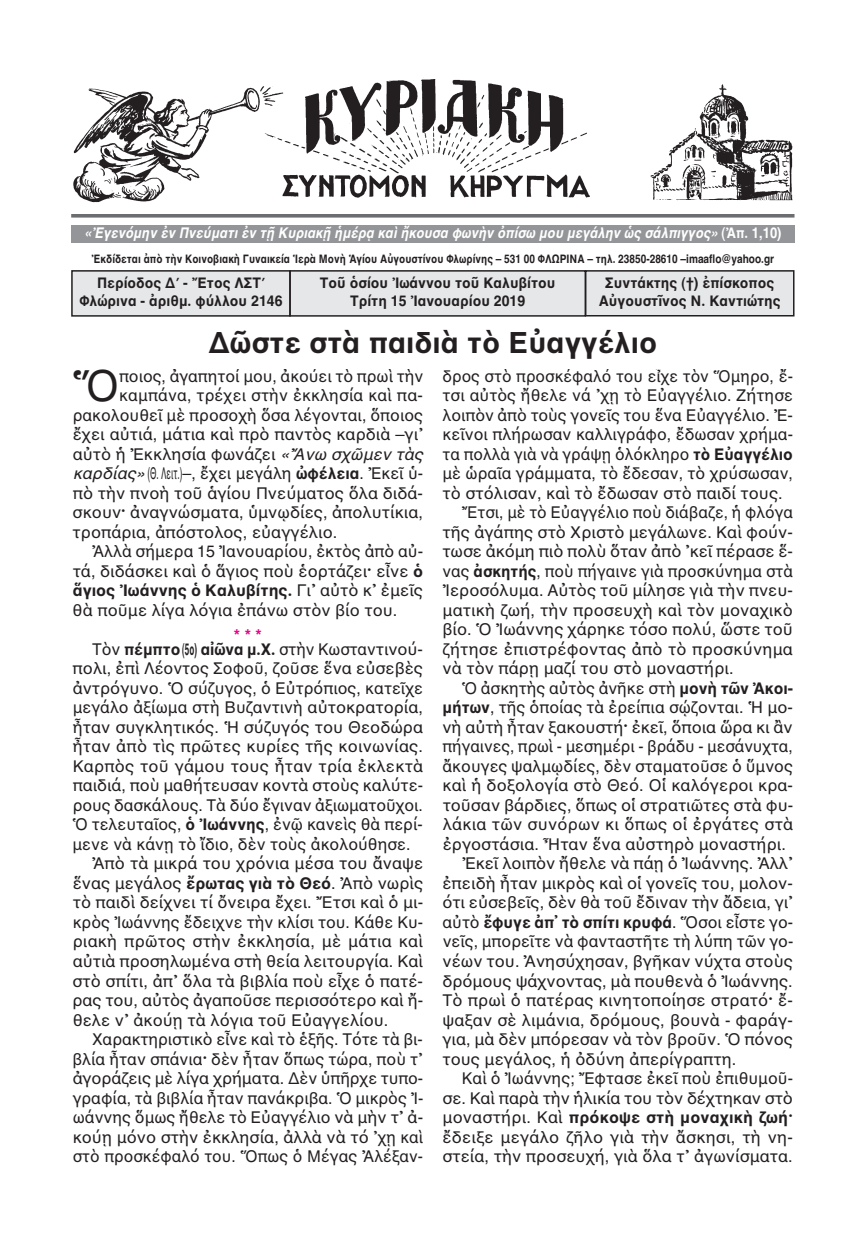
<style>
.page{position:relative;width:867px;height:1257px;background:#fff}
.page>*{position:absolute;margin:0;border:0;box-sizing:border-box;transform-origin:0 0}
.t1{font:43.5px "AL Helvetica";color:#231f20}
.t2{font:700 30px "AL Helvetica";color:#231f20}
.t3{font:16.5px/14.1px "AL Helvetica";color:#231f20}
.t4{font:16.5px "AL Helvetica";color:#231f20;scale:.95 1}
.t5{font:700 16.5px "AL Helvetica";color:#231f20}
.t6{font:16.5px "AL Helvetica";color:#231f20;scale:.5 1}
.t7{font:700 15px/18px "AL Helvetica";color:#231f20;text-align:center;scale:.95 1}
.t8{font:italic 700 15px "AL Helvetica";color:#fff;scale:.88 1}
.t9{font:700 12px "AL Helvetica";color:#231f20;scale:.85 1}
.s1{font-style:normal}
.s2{font-style:italic}
.s3{font-weight:700}
.s4{font-weight:400}
.s5{font-weight:700;color:#ed028c}
</style>
<div class="page">
<div style="left:291px;top:271px;width:293px;height:44px;background:#e6e7e9"></div>
<div style="left:289px;top:270px;width:297px;height:46px;border:2px solid #231f20"></div>
<div style="left:73px;top:271px;width:216px;height:44px;background:#e6e7e9"></div>
<div style="left:71px;top:270px;width:220px;height:46px;border:2px solid #231f20"></div>
<div style="left:586px;top:271px;width:206px;height:44px;background:#e6e7e9"></div>
<div style="left:585px;top:270px;width:209px;height:46px;border:2px solid #231f20"></div>
<hr style="left:71px;top:214px;width:723px;height:3px;background:#6c6d70">
<div style="left:71px;top:225px;width:723px;height:18px;background:#939598"></div>
<img style="left:73px;top:79px;width:720px;height:124px">
<p class="t8" style="left:84px;top:224px;width:794px">«Ἐγενόμην ἐν Πνεύματι ἐν τῇ Κυριακῇ ἡμέρᾳ καὶ ἤκουσα φωνὴν ὀπίσω μου μεγάλην ὡς σάλπιγγος» <span class="s1">(Ἀπ. 1,10)</span></p>
<p class="t9" style="left:92px;top:252px;width:804px">Ἐκδίδεται ἀπὸ τὴν Κοινοβιακὴ Γυναικεία Ἱερὰ Μονὴ Ἁγίου Αὐγουστίνου Φλωρίνης – 531 00 ΦΛΩΡΙΝΑ – τηλ. 23850-28610 –imaaflo@yahoo.gr</p>
<p class="t7" style="left:79px;top:274px;width:215px">Περίοδος Δ΄ - Ἔτος ΛΣΤ΄<br>Φλώρινα - ἀριθμ. φύλλου 2146</p>
<p class="t7" style="left:598px;top:274px;width:193px">Συντάκτης (†) ἐπίσκοπος<br>Αὐγουστῖνος Ν. Καντιώτης</p>
<p class="t2" style="left:208px;top:325px;width:450px">Δῶστε στὰ παιδιὰ τὸ Εὐαγγέλιο</p>
<p class="t7" style="left:320px;top:274px;width:249px">Τοῦ ὁσίου Ἰωάννου τοῦ Καλυβίτου<br>Τρίτη 15 Ἰανουαρίου 2019</p>
<p class="t1" style="left:73px;top:360px;width:48px">Ὅ</p>
<p class="t3" style="left:119px;top:369px;width:306px">ποιος, ἀγαπητοί μου, ἀκούει τὸ πρωὶ τὴν</p>
<p class="t3" style="left:119px;top:388px;width:305px">καμπάνα, τρέχει στὴν ἐκκλησία καὶ πα-</p>
<p class="t3" style="left:73px;top:408px;width:352px">ρακολουθεῖ μὲ προσοχὴ ὅσα λέγονται, ὅποιος</p>
<p class="t3" style="left:73px;top:427px;width:352px">ἔχει αὐτιά, μάτια καὶ πρὸ παντὸς καρδιὰ –γι᾽</p>
<p class="t3" style="left:73px;top:447px;width:352px">αὐτὸ ἡ Ἐκκλησία φωνάζει <span class="s2">«Ἄνω σχῶμεν τὰς</span></p>
<p class="t6" style="left:73px;top:464px;width:702px"><span class="s2">καρδίας»</span>(Θ. Λειτ.)–, ἔχει μεγάλη <span class="s3">ὠφέλεια</span>. Ἐκεῖ ὑ-</p>
<p class="t3" style="left:73px;top:486px;width:352px">πὸ τὴν πνοὴ τοῦ ἁγίου Πνεύματος ὅλα διδά-</p>
<p class="t3" style="left:73px;top:505px;width:352px">σκουν<span class="s3">·</span> ἀναγνώσματα, ὑμνῳδίες, ἀπολυτίκια,</p>
<p class="t3" style="left:73px;top:525px;width:266px">τροπάρια, ἀπόστολος, εὐαγγέλιο.</p>
<p class="t3" style="left:92px;top:544px;width:332px">Ἀλλὰ σήμερα 15 Ἰανουαρίου, ἐκτὸς ἀπὸ αὐ-</p>
<p class="t3" style="left:73px;top:564px;width:352px">τά, διδάσκει καὶ ὁ ἅγιος ποὺ ἑορτάζει<span class="s3">·</span> εἶνε <span class="s3">ὁ</span></p>
<p class="t5" style="left:73px;top:581px;width:352px">ἅγιος Ἰωάννης ὁ Καλυβίτης. <span class="s4">Γι᾽ αὐτὸ κ᾽ ἐμεῖς</span></p>
<p class="t3" style="left:73px;top:603px;width:326px">θὰ ποῦμε λίγα λόγια ἐπάνω στὸν βίο του.</p>
<p class="t3" style="left:92px;top:628px;width:332px;text-indent:142px"><span class="s5">***<br></span>Τὸν <span class="s3">πέμπτο(5ο) αἰῶνα μ.Χ.</span> στὴν Κωσταντινού-</p>
<p class="t3" style="left:73px;top:661px;width:352px">πολι, ἐπὶ Λέοντος Σοφοῦ, ζοῦσε ἕνα εὐσεβὲς</p>
<p class="t3" style="left:73px;top:681px;width:352px">ἀντρόγυνο. Ὁ σύζυγος, ὁ Εὐτρόπιος, κατεῖχε</p>
<p class="t3" style="left:73px;top:700px;width:352px">μεγάλο ἀξίωμα στὴ Βυζαντινὴ αὐτοκρατορία,</p>
<p class="t3" style="left:73px;top:720px;width:352px">ἦταν συγκλητικός. Ἡ σύζυγός του Θεοδώρα</p>
<p class="t3" style="left:73px;top:739px;width:352px">ἦταν ἀπὸ τὶς πρῶτες κυρίες τῆς κοινωνίας.</p>
<p class="t3" style="left:73px;top:759px;width:352px">Καρπὸς τοῦ γάμου τους ἦταν τρία ἐκλεκτὰ</p>
<p class="t3" style="left:73px;top:778px;width:352px">παιδιά, ποὺ μαθήτευσαν κοντὰ στοὺς καλύτε-</p>
<p class="t3" style="left:73px;top:798px;width:351px">ρους δασκάλους. Τὰ δύο ἔγιναν ἀξιωματοῦχοι.</p>
<p class="t3" style="left:72px;top:817px;width:352px">Ὁ τελευταῖος, <span class="s3">ὁ Ἰωάννης</span>, ἐνῷ κανεὶς θὰ περί-</p>
<p class="t3" style="left:72px;top:837px;width:339px">μενε νὰ κάνῃ τὸ ἴδιο, δὲν τοὺς ἀκολούθησε.</p>
<p class="t3" style="left:92px;top:856px;width:332px">Ἀπὸ τὰ μικρά του χρόνια μέσα του ἄναψε</p>
<p class="t3" style="left:73px;top:876px;width:352px">ἕνας μεγάλος <span class="s3">ἔρωτας γιὰ τὸ Θεό</span>. Ἀπὸ νωρὶς</p>
<p class="t3" style="left:73px;top:895px;width:352px">τὸ παιδὶ δείχνει τί ὄνειρα ἔχει. Ἔτσι καὶ ὁ μι-</p>
<p class="t3" style="left:73px;top:915px;width:352px">κρὸς Ἰωάννης ἔδειχνε τὴν κλίσι του. Κάθε Κυ-</p>
<p class="t3" style="left:73px;top:934px;width:352px">ριακὴ πρῶτος στὴν ἐκκλησία, μὲ μάτια καὶ</p>
<p class="t3" style="left:73px;top:954px;width:352px">αὐτιὰ προσηλωμένα στὴ θεία λειτουργία. Καὶ</p>
<p class="t3" style="left:72px;top:973px;width:352px">στὸ σπίτι, ἀπ᾽ ὅλα τὰ βιβλία ποὺ εἶχε ὁ πατέ-</p>
<p class="t3" style="left:73px;top:993px;width:352px">ρας του, αὐτὸς ἀγαποῦσε περισσότερο καὶ ἤ-</p>
<p class="t3" style="left:73px;top:1012px;width:317px">θελε ν᾽ ἀκούῃ τὰ λόγια τοῦ Εὐαγγελίου.</p>
<p class="t3" style="left:92px;top:1032px;width:332px">Χαρακτηριστικὸ εἶνε καὶ τὸ ἑξῆς. Τότε τὰ βι-</p>
<p class="t3" style="left:72px;top:1051px;width:352px">βλία ἦταν σπάνια<span class="s3">·</span> δὲν ἦταν ὅπως τώρα, ποὺ τ᾽</p>
<p class="t3" style="left:73px;top:1071px;width:352px">ἀγοράζεις μὲ λίγα χρήματα. Δὲν ὑπῆρχε τυπο-</p>
<p class="t3" style="left:73px;top:1090px;width:352px">γραφία, τὰ βιβλία ἦταν πανάκριβα. Ὁ μικρὸς Ἰ-</p>
<p class="t3" style="left:73px;top:1110px;width:352px">ωάννης ὅμως ἤθελε τὸ Εὐαγγέλιο νὰ μὴν τ᾽ ἀ-</p>
<p class="t3" style="left:73px;top:1129px;width:352px">κούῃ μόνο στὴν ἐκκλησία, ἀλλὰ νὰ τό ᾽χῃ καὶ</p>
<p class="t4" style="left:73px;top:1146px;width:370px">στὸ προσκέφαλό του. Ὅπως ὁ Μέγας Ἀλέξαν-</p>
<p class="t4" style="left:442px;top:366px;width:370px">δρος στὸ προσκέφαλό του εἶχε τὸν Ὅμηρο, ἔ-</p>
<p class="t3" style="left:442px;top:388px;width:352px">τσι αὐτὸς ἤθελε νά ᾽χῃ τὸ Εὐαγγέλιο. Ζήτησε</p>
<p class="t3" style="left:442px;top:408px;width:352px">λοιπὸν ἀπὸ τοὺς γονεῖς του ἕνα Εὐαγγέλιο. Ἐ-</p>
<p class="t3" style="left:442px;top:427px;width:352px">κεῖνοι πλήρωσαν καλλιγράφο, ἔδωσαν χρήμα-</p>
<p class="t4" style="left:442px;top:444px;width:370px">τα πολλὰ γιὰ νὰ γράψῃ ὁλόκληρο <span class="s3">τὸ Εὐαγγέλιο</span></p>
<p class="t3" style="left:442px;top:466px;width:352px">μὲ ὡραῖα γράμματα, τὸ ἔδεσαν, τὸ χρύσωσαν,</p>
<p class="t3" style="left:442px;top:486px;width:342px">τὸ στόλισαν, καὶ τὸ ἔδωσαν στὸ παιδί τους.</p>
<p class="t4" style="left:462px;top:503px;width:350px">Ἔτσι, μὲ τὸ Εὐαγγέλιο ποὺ διάβαζε, ἡ φλόγα</p>
<p class="t3" style="left:442px;top:525px;width:352px">τῆς ἀγάπης στὸ Χριστὸ μεγάλωνε. Καὶ φούν-</p>
<p class="t3" style="left:442px;top:544px;width:352px">τωσε ἀκόμη πιὸ πολὺ ὅταν ἀπὸ ᾽κεῖ πέρασε ἕ-</p>
<p class="t4" style="left:442px;top:561px;width:370px">νας <span class="s3">ἀσκητής</span>, ποὺ πήγαινε γιὰ προσκύνημα στὰ</p>
<p class="t3" style="left:442px;top:583px;width:352px">Ἰεροσόλυμα. Αὐτὸς τοῦ μίλησε γιὰ τὴν πνευ-</p>
<p class="t3" style="left:442px;top:603px;width:352px">ματικὴ ζωή, τὴν προσευχὴ καὶ τὸν μοναχικὸ</p>
<p class="t3" style="left:442px;top:622px;width:352px">βίο. Ὁ Ἰωάννης χάρηκε τόσο πολύ, ὥστε τοῦ</p>
<p class="t3" style="left:442px;top:642px;width:352px">ζήτησε ἐπιστρέφοντας ἀπὸ τὸ προσκύνημα</p>
<p class="t3" style="left:442px;top:661px;width:292px">νὰ τὸν πάρῃ μαζί του στὸ μοναστήρι.</p>
<p class="t3" style="left:462px;top:681px;width:332px">Ὁ ἀσκητὴς αὐτὸς ἀνῆκε στὴ <span class="s3">μονὴ τῶν Ἀκοι-</span></p>
<p class="t3" style="left:442px;top:700px;width:352px"><span class="s3">μήτων</span>, τῆς ὁποίας τὰ ἐρείπια σῴζονται. Ἡ μο-</p>
<p class="t3" style="left:442px;top:720px;width:352px">νὴ αὐτὴ ἦταν ξακουστή<span class="s3">·</span> ἐκεῖ, ὅποια ὥρα κι ἂν</p>
<p class="t4" style="left:442px;top:737px;width:370px">πήγαινες, πρωὶ - μεσημέρι - βράδυ - μεσάνυχτα,</p>
<p class="t3" style="left:442px;top:759px;width:352px">ἄκουγες ψαλμῳδίες, δὲν σταματοῦσε ὁ ὕμνος</p>
<p class="t3" style="left:442px;top:778px;width:352px">καὶ ἡ δοξολογία στὸ Θεό. Οἱ καλόγεροι κρα-</p>
<p class="t3" style="left:442px;top:798px;width:352px">τοῦσαν βάρδιες, ὅπως οἱ στρατιῶτες στὰ φυ-</p>
<p class="t3" style="left:442px;top:817px;width:352px">λάκια τῶν συνόρων κι ὅπως οἱ ἐργάτες στὰ</p>
<p class="t3" style="left:442px;top:837px;width:345px">ἐργοστάσια. Ἦταν ἕνα αὐστηρὸ μοναστήρι.</p>
<p class="t3" style="left:462px;top:856px;width:332px">Ἐκεῖ λοιπὸν ἤθελε νὰ πάῃ ὁ Ἰωάννης. Ἀλλ᾽</p>
<p class="t3" style="left:442px;top:876px;width:352px">ἐπειδὴ ἦταν μικρὸς καὶ οἱ γονεῖς του, μολον-</p>
<p class="t3" style="left:442px;top:895px;width:352px">ότι εὐσεβεῖς, δὲν θὰ τοῦ ἔδιναν τὴν ἄδεια, γι᾽</p>
<p class="t5" style="left:442px;top:912px;width:352px"><span class="s4">αὐτὸ</span> ἔφυγε ἀπ᾽ τὸ σπίτι κρυφά<span class="s4">. Ὅσοι εἶστε γο-</span></p>
<p class="t3" style="left:442px;top:934px;width:352px">νεῖς, μπορεῖτε νὰ φανταστῆτε τὴ λύπη τῶν γο-</p>
<p class="t3" style="left:442px;top:954px;width:352px">νέων του. Ἀνησύχησαν, βγῆκαν νύχτα στοὺς</p>
<p class="t3" style="left:442px;top:973px;width:352px">δρόμους ψάχνοντας, μὰ πουθενὰ ὁ Ἰωάννης.</p>
<p class="t3" style="left:442px;top:993px;width:352px">Τὸ πρωὶ ὁ πατέρας κινητοποίησε στρατό<span class="s3">·</span> ἔ-</p>
<p class="t3" style="left:442px;top:1012px;width:352px">ψαξαν σὲ λιμάνια, δρόμους, βουνὰ - φαράγ-</p>
<p class="t3" style="left:442px;top:1032px;width:352px">για, μὰ δὲν μπόρεσαν νὰ τὸν βροῦν. Ὁ πόνος</p>
<p class="t3" style="left:442px;top:1051px;width:295px">τους μεγάλος, ἡ ὀδύνη ἀπερίγραπτη.</p>
<p class="t3" style="left:462px;top:1071px;width:332px">Καὶ ὁ Ἰωάννης; Ἔφτασε ἐκεῖ ποὺ ἐπιθυμοῦ-</p>
<p class="t3" style="left:442px;top:1090px;width:352px">σε. Καὶ παρὰ τὴν ἡλικία του τὸν δέχτηκαν στὸ</p>
<p class="t5" style="left:442px;top:1107px;width:352px"><span class="s4">μοναστήρι. Καὶ</span> πρόκοψε στὴ μοναχικὴ ζωή·</p>
<p class="t3" style="left:442px;top:1129px;width:352px">ἔδειξε μεγάλο ζῆλο γιὰ τὴν ἄσκησι, τὴ νη-</p>
<p class="t3" style="left:442px;top:1149px;width:352px">στεία, τὴν προσευχή, γιὰ ὅλα τ᾽ ἀγωνίσματα.</p>
</div>
